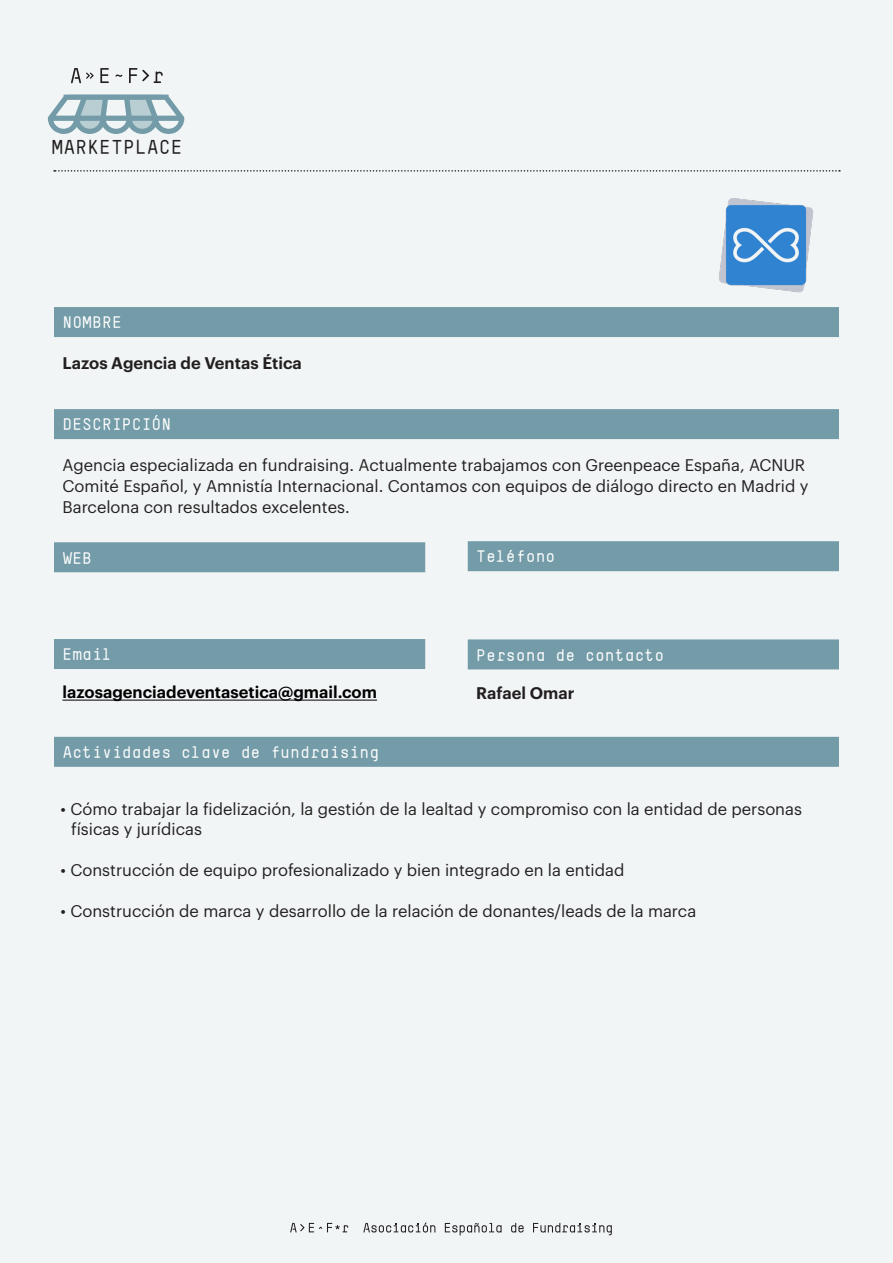
<style>
.page{position:relative;width:893px;height:1263px;background:#f1f5f6}
.page>*{position:absolute;margin:0;border:0;box-sizing:border-box;transform-origin:0 0}
.t1{font:700 19.95px "T Star Mono Round";color:#231f20}
.t2{font:16.5px/21px "Graphik";color:#231f20}
.Campos{font:700 16.5px "T Star Mono Round";color:#fff}
.t3{font:600 16.5px "Graphik";color:#231f20}
.t4{font:600 16.5px "Graphik";color:#000}
</style>
<div class="page">
<div style="left:54px;top:307px;width:785px;height:30px;background:#749ca8"></div>
<div style="left:54px;top:409px;width:785px;height:30px;background:#749ca8"></div>
<div style="left:54px;top:542px;width:371px;height:30px;background:#749ca8"></div>
<div style="left:468px;top:541px;width:371px;height:30px;background:#749ca8"></div>
<div style="left:54px;top:639px;width:371px;height:30px;background:#749ca8"></div>
<hr style="left:63px;top:700px;width:314px;height:1px;background:#000">
<div style="left:468px;top:639px;width:371px;height:30px;background:#749ca8"></div>
<div style="left:54px;top:737px;width:785px;height:30px;background:#749ca8"></div>
<svg style="left:290px;top:1223px;width:58px;height:9px"></svg>
<svg style="left:445px;top:1223px;width:57px;height:12px"></svg>
<svg style="left:511px;top:1223px;width:13px;height:9px"></svg>
<svg style="left:533px;top:1223px;width:79px;height:12px"></svg>
<svg style="left:363px;top:1222px;width:72px;height:10px"></svg>
<svg style="left:115px;top:74px;width:7px;height:3px"></svg>
<svg style="left:100px;top:68px;width:9px;height:15px"></svg>
<svg style="left:129px;top:68px;width:34px;height:15px"></svg>
<svg style="left:71px;top:68px;width:23px;height:15px"></svg>
<svg style="left:54px;top:170px;width:786px;height:2px"></svg>
<svg style="left:48px;top:95px;width:136px;height:39px"></svg>
<img style="left:719px;top:198px;width:95px;height:95px">
<p class="t1" style="left:52px;top:135px;width:133px">MARKETPLACE</p>
<p class="Campos" style="left:63px;top:313px;width:61px">NOMBRE</p>
<p class="t3" style="left:63px;top:350px;width:241px">Lazos Agencia de Ventas Ética</p>
<p class="Campos" style="left:63px;top:415px;width:110px">DESCRIPCIÓN</p>
<p class="t2" style="left:63px;top:453px;width:747px">Agencia especializada en fundraising. Actualmente trabajamos con Greenpeace España, ACNUR<br>Comité Español, y Amnistía Internacional. Contamos con equipos de diálogo directo en Madrid y<br>Barcelona con resultados excelentes.</p>
<p class="Campos" style="left:63px;top:548px;width:31px">WEB</p>
<p class="Campos" style="left:476px;top:547px;width:81px">Teléfono</p>
<p class="Campos" style="left:63px;top:644px;width:51px">Email</p>
<p class="t4" style="left:63px;top:680px;width:316px">lazosagenciadeventasetica@gmail.com</p>
<p class="Campos" style="left:63px;top:742px;width:318px">Actividades clave de fundraising</p>
<p class="Campos" style="left:476px;top:645px;width:190px">Persona de contacto</p>
<p class="t3" style="left:476px;top:680px;width:100px">Rafael Omar</p>
<p class="t2" style="left:71px;top:798px;width:732px;line-height:19.8px;text-indent:-10px">• Cómo trabajar la fidelización, la gestión de la lealtad y compromiso con la entidad de personas físicas y jurídicas</p>
<p class="t2" style="left:61px;top:858px;width:565px">• Construcción de equipo profesionalizado y bien integrado en la entidad</p>
<p class="t2" style="left:61px;top:899px;width:637px">• Construcción de marca y desarrollo de la relación de donantes/leads de la marca</p>
</div>
